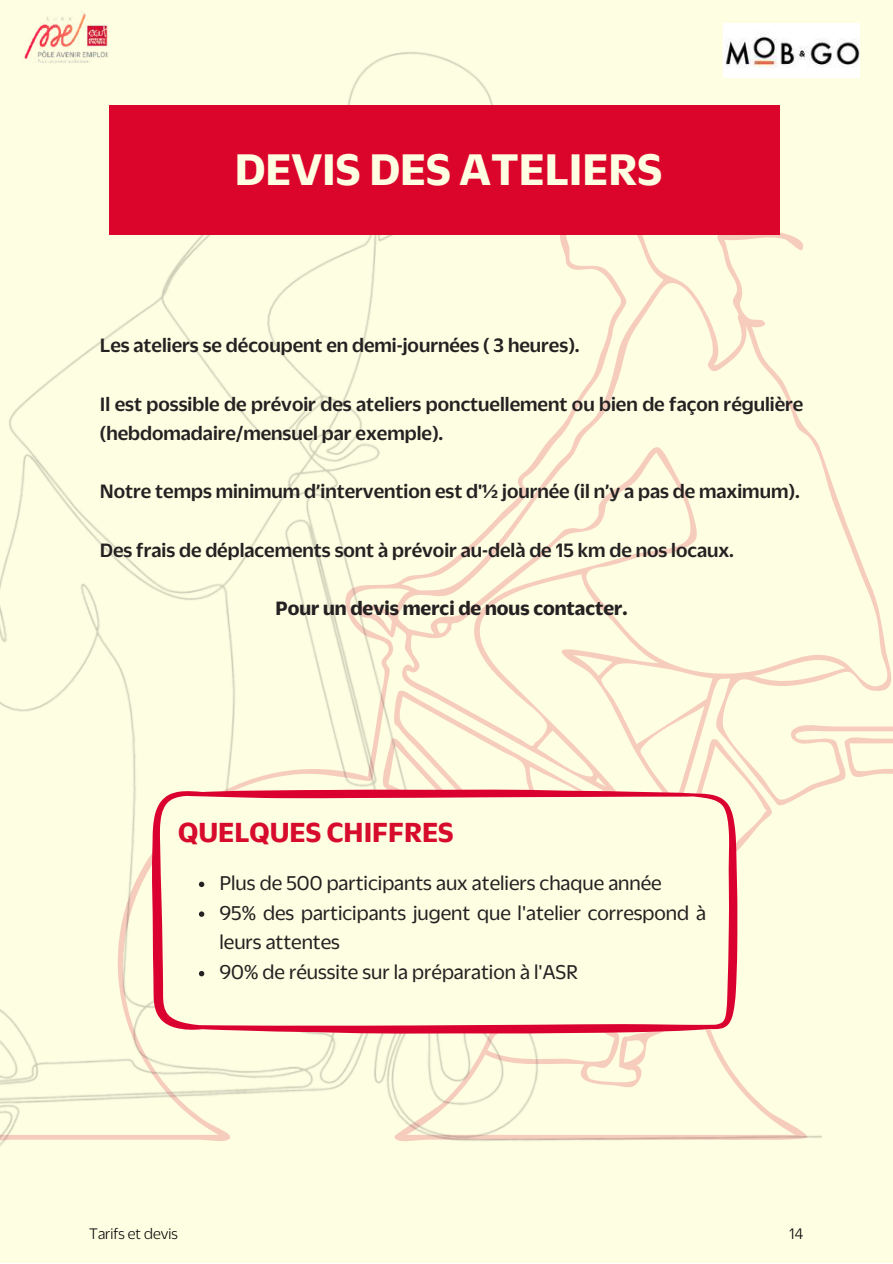
<style>
.page{position:relative;width:893px;height:1264px;background:#fff}
.page>*{position:absolute;margin:0;border:0;box-sizing:border-box;transform-origin:0 0}
.t1{font:700 48px "Duplicate Sans";color:#fefee2}
.t2{font:700 30px "Duplicate Sans";color:#d70c2d}
.t3{font:21.6px/29.7px "Duplicate Sans";color:#252122}
.t4{font:500 21px/29.2px "Duplicate Sans";color:#252122}
.t5{font:700 21px "Duplicate Sans";color:#252122}
.t6{font:300 16.5px "Duplicate Sans";color:#000}
</style>
<div class="page">
<div style="left:0;top:0;width:892px;height:1262px;background:#fefee2"></div>
<img style="left:0;top:52px;width:822px;height:1094px">
<img style="left:16px;top:12px;width:99px;height:55px">
<div style="left:109px;top:105px;width:670px;height:130px;background:#db052c"></div>
<svg style="left:151px;top:789px;width:586px;height:245px"></svg>
<svg style="left:199px;top:881px;width:5px;height:6px"></svg>
<svg style="left:199px;top:911px;width:5px;height:5px"></svg>
<svg style="left:199px;top:970px;width:5px;height:6px"></svg>
<img style="left:723px;top:24px;width:136px;height:54px">
<h1 class="t1" style="left:235px;top:144px;width:429px">DEVIS DES ATELIERS</h1>
<p class="t4" style="left:100px;top:330px;width:481px">Les ateliers se découpent en demi-journées ( 3 heures).</p>
<p class="t4" style="left:100px;top:388px;width:705px">Il est possible de prévoir des ateliers ponctuellement ou bien de façon régulière (hebdomadaire/mensuel par exemple).</p>
<p class="t4" style="left:100px;top:476px;width:701px">Notre temps minimum d’intervention est d'½ journée (il n’y a pas de maximum).</p>
<p class="t4" style="left:100px;top:535px;width:635px">Des frais de déplacements sont à prévoir au-delà de 15 km de nos locaux.</p>
<p class="t5" style="left:275px;top:597px;width:353px">Pour un devis merci de nous contacter.</p>
<h2 class="t2" style="left:178px;top:816px;width:277px">QUELQUES CHIFFRES</h2>
<p class="t3" style="left:219px;top:867px;width:488px">Plus de 500 participants aux ateliers chaque année<br>95% des participants jugent que l'atelier correspond à leurs attentes<br>90% de réussite sur la préparation à l'ASR</p>
<p class="t6" style="left:89px;top:1224px;width:90px">Tarifs et devis</p>
<p class="t6" style="left:789px;top:1224px;width:15px">14</p>
</div>
